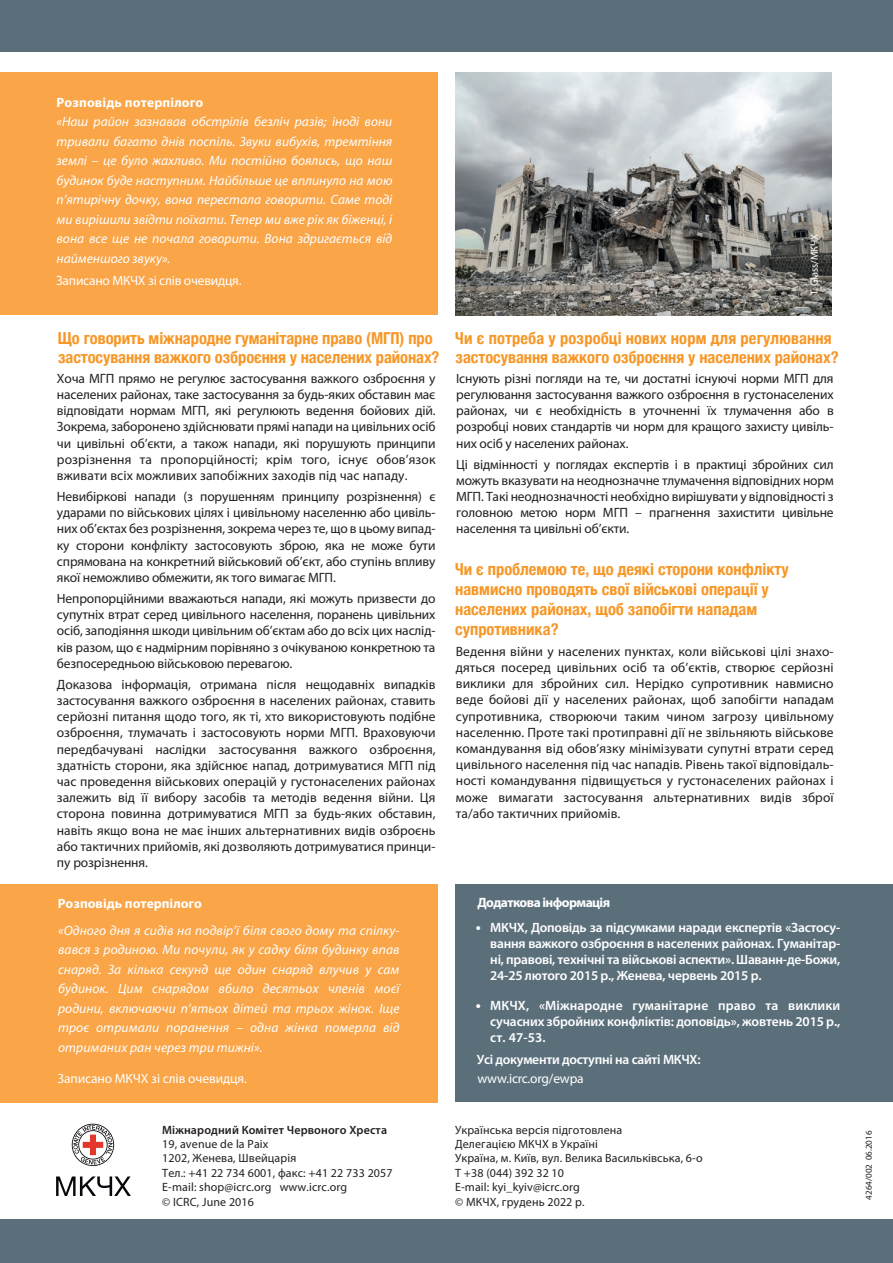
<style>
.page{position:relative;width:893px;height:1263px;background:#fff}
.page>*{position:absolute;margin:0;border:0;box-sizing:border-box;transform-origin:0 0}
.t1{font:700 condensed 16.5px/19.8px "Helvetica Neue";color:#f79727}
.t2{font:13.5px/16.2px "Myriad Pro";letter-spacing:-.01em;color:#231f20;text-align:justify}
.t3{font:italic 13.5px/19.5px "Myriad Pro";letter-spacing:.005em;color:#fff;text-align:justify}
.t4{font:600 13.5px/16.2px "Myriad Pro";letter-spacing:-.015em;color:#fff;text-align:justify}
.t5{font:13.5px "Myriad Pro";letter-spacing:-.015em;color:#fff}
.t6{font:700 13.5px "Myriad Pro";color:#fff}
.t7{font:700 13.5px "Myriad Pro";letter-spacing:-.045em;color:#fff}
.t8{font:12px/14.4px "Myriad Pro";letter-spacing:.01em;color:#231f20}
.t9{font:600 12px "Myriad Pro";letter-spacing:.01em;color:#231f20}
.t10{font:10.5px "Myriad Pro";color:#fff}
.t11{font:9px "Myriad Pro";color:#231f20}
.s1{font-weight:700;font-size:15px}
</style>
<div class="page">
<div style="left:0;top:1219px;width:893px;height:44px;background:#5b6f7b"></div>
<img style="left:455px;top:72px;width:376px;height:243px">
<div style="left:0;top:72px;width:437px;height:243px;background:#f9a548"></div>
<div style="left:0;top:884px;width:438px;height:219px;background:#f9a548"></div>
<div style="left:455px;top:884px;width:438px;height:218px;background:#5b6f7b"></div>
<div style="left:0;top:0;width:893px;height:51px;background:#5b6f7b"></div>
<svg style="left:72px;top:1124px;width:42px;height:42px"></svg>
<svg style="left:56px;top:1176px;width:75px;height:20px"></svg>
<p class="t6" style="left:57px;top:93px;width:148px">Розповідь потерпілого</p>
<p class="t3" style="left:57px;top:112px;width:337px">«Наш район зазнавав обстрілів безліч разів; іноді вони тривали багато днів поспіль. Звуки вибухів, тремтіння землі – це було жахливо. Ми постійно боялись, що наш будинок буде наступним. Найбільше це вплинуло на мою п’ятирічну дочку, вона перестала говорити. Саме тоді ми вирішили звідти поїхати. Тепер ми вже рік як біженці, і вона все ще не почала говорити. Вона здригається від найменшого звуку».</p>
<p class="t5" style="left:56px;top:272px;width:187px">Записано МКЧХ зі слів очевидця.</p>
<p class="t10" style="left:808px;top:295px;width:63px;rotate:-90deg">T. Glass/МКЧХ</p>
<p class="t1" style="left:58px;top:328px;width:383px">Що говорить міжнародне гуманітарне право (МГП) про застосування важкого озброєння у населених районах?</p>
<p class="t1" style="left:455px;top:328px;width:385px">Чи є потреба у розробці нових норм для регулювання застосування важкого озброєння у населених районах?</p>
<p class="t2" style="left:57px;top:370px;width:380px">Хоча МГП прямо не регулює застосування важкого озброєння у населених районах, таке застосування за будь-яких обставин має відповідати нормам МГП, які регулюють ведення бойових дій.<br>Зокрема, заборонено здійснювати прямі напади на цивільних осіб чи цивільні об’єкти, а також напади, які порушують принципи розрізнення та пропорційності; крім того, існує обов’язок вживати всіх можливих запобіжних заходів під час нападу.</p>
<p class="t2" style="left:57px;top:488px;width:380px">Невибіркові напади (з порушенням принципу розрізнення) є ударами по військових цілях і цивільному населенню або цивіль&shy;них об’єктах без розрізнення, зокрема через те, що в цьому випад&shy;ку сторони конфлікту застосовують зброю, яка не може бути спрямована на конкретний військовий об’єкт, або ступінь впливу якої неможливо обмежити, як того вимагає МГП.</p>
<p class="t2" style="left:57px;top:590px;width:380px">Непропорційними вважаються напади, які можуть призвести до супутніх втрат серед цивільного населення, поранень цивільних осіб, заподіяння шкоди цивільним об’єктам або до всіх цих наслід&shy;ків разом, що є надмірним порівняно з очікуваною конкретною та безпосередньою військовою перевагою.</p>
<p class="t2" style="left:57px;top:676px;width:380px">Доказова інформація, отримана після нещодавніх випадків застосування важкого озброєння в населених районах, ставить серйозні питання щодо того, як ті, хто використовують подібне озброєння, тлумачать і застосовують норми МГП. Враховуючи передбачувані наслідки застосування важкого озброєння, здатність сторони, яка здійснює напад, дотримуватися МГП під час проведення військових операцій у густонаселених районах залежить від її вибору засобів та методів ведення війни. Ця сторона повинна дотримуватися МГП за будь-яких обставин, навіть якщо вона не має інших альтернативних видів озброєнь або тактичних прийомів, які дозволяють дотримуватися принци&shy;пу розрізнення.</p>
<p class="t6" style="left:58px;top:894px;width:146px">Розповідь потерпілого</p>
<p class="t3" style="left:58px;top:921px;width:343px">«Одного дня я сидів на подвір’ї біля свого дому та спілку&shy;вався з родиною. Ми почули, як у садку біля будинку впав снаряд. За кілька секунд ще один снаряд влучив у сам будинок. Цим снарядом вбило десятьох членів моєї родини, включаючи п’ятьох дітей та трьох жінок. Іще троє отримали поранення – одна жінка померла від отриманих ран через три тижні».</p>
<p class="t5" style="left:57px;top:1070px;width:191px">Записано МКЧХ зі слів очевидця.</p>
<p class="t9" style="left:162px;top:1122px;width:226px">Міжнародний Комітет Червоного Хреста</p>
<p class="t8" style="left:162px;top:1136px;width:232px">19, avenue de la Paix<br>1202, Женева, Швейцарія<br>Тел.: +41 22 734 6001, факс: +41 22 733 2057<br>E-mail: shop@icrc.org www.icrc.org<br>© ICRC, June 2016</p>
<p class="t2" style="left:456px;top:370px;width:379px">Існують різні погляди на те, чи достатні існуючі норми МГП для регулювання застосування важкого озброєння в густонаселених районах, чи є необхідність в уточненні їх тлумачення або в розробці нових стандартів чи норм для кращого захисту цивіль&shy;них осіб у населених районах.</p>
<p class="t2" style="left:456px;top:456px;width:379px">Ці відмінності у поглядах експертів і в практиці збройних сил можуть вказувати на неоднозначне тлумачення відповідних норм МГП. Такі неоднозначності необхідно вирішувати у відповідності з головною метою норм МГП – прагнення захистити цивільне населення та цивільні об’єкти.</p>
<p class="t1" style="left:455px;top:559px;width:335px">Чи є проблемою те, що деякі сторони конфлікту навмисно проводять свої військові операції у населених районах, щоб запобігти нападам супротивника?</p>
<p class="t2" style="left:456px;top:643px;width:379px">Ведення війни у населених пунктах, коли військові цілі знахо&shy;дяться посеред цивільних осіб та об’єктів, створює серйозні виклики для збройних сил. Нерідко супротивник навмисно веде бойові дії у населених районах, щоб запобігти нападам супротивника, створюючи таким чином загрозу цивільному населенню. Проте такі протиправні дії не звільняють військове командування від обов’язку мінімізувати супутні втрати серед цивільного населення під час нападів. Рівень такої відповідаль&shy;ності командування підвищується у густонаселених районах і може вимагати застосування альтернативних видів зброї та/або тактичних прийомів.</p>
<p class="t7" style="left:478px;top:893px;width:134px">Додаткова інформація</p>
<p class="t4" style="left:490px;top:919px;width:351px;text-indent:-14px"><span class="s1">•</span> МКЧХ, Доповідь за підсумками наради експертів «Застосу&shy;вання важкого озброєння в населених районах. Гуманітар&shy;ні, правові, технічні та військові аспекти». Шаванн-де-Божи, 24-25 лютого 2015 р., Женева, червень 2015 р.</p>
<p class="t4" style="left:490px;top:997px;width:352px;text-indent:-14px"><span class="s1">•</span> МКЧХ, «Міжнародне гуманітарне право та виклики сучасних збройних конфліктів: доповідь», жовтень 2015 р., ст. 47-53.</p>
<p class="t4" style="left:477px;top:1051px;width:225px">Усі документи доступні на сайті МКЧХ:</p>
<p class="t5" style="left:477px;top:1070px;width:108px">www.icrc.org/ewpa</p>
<p class="t8" style="left:455px;top:1122px;width:249px">Українська версія підготовлена<br>Делегацією МКЧХ в Україні<br>Україна, м. Київ, вул. Велика Васильківська, 6-о<br>Т +38 (044) 392 32 10<br>E-mail: kyi_kyiv@icrc.org<br>© МКЧХ, грудень 2022 р.</p>
<p class="t11" style="left:863px;top:1199px;width:70px;rotate:-90deg">4264/002 06.2016</p>
</div>
